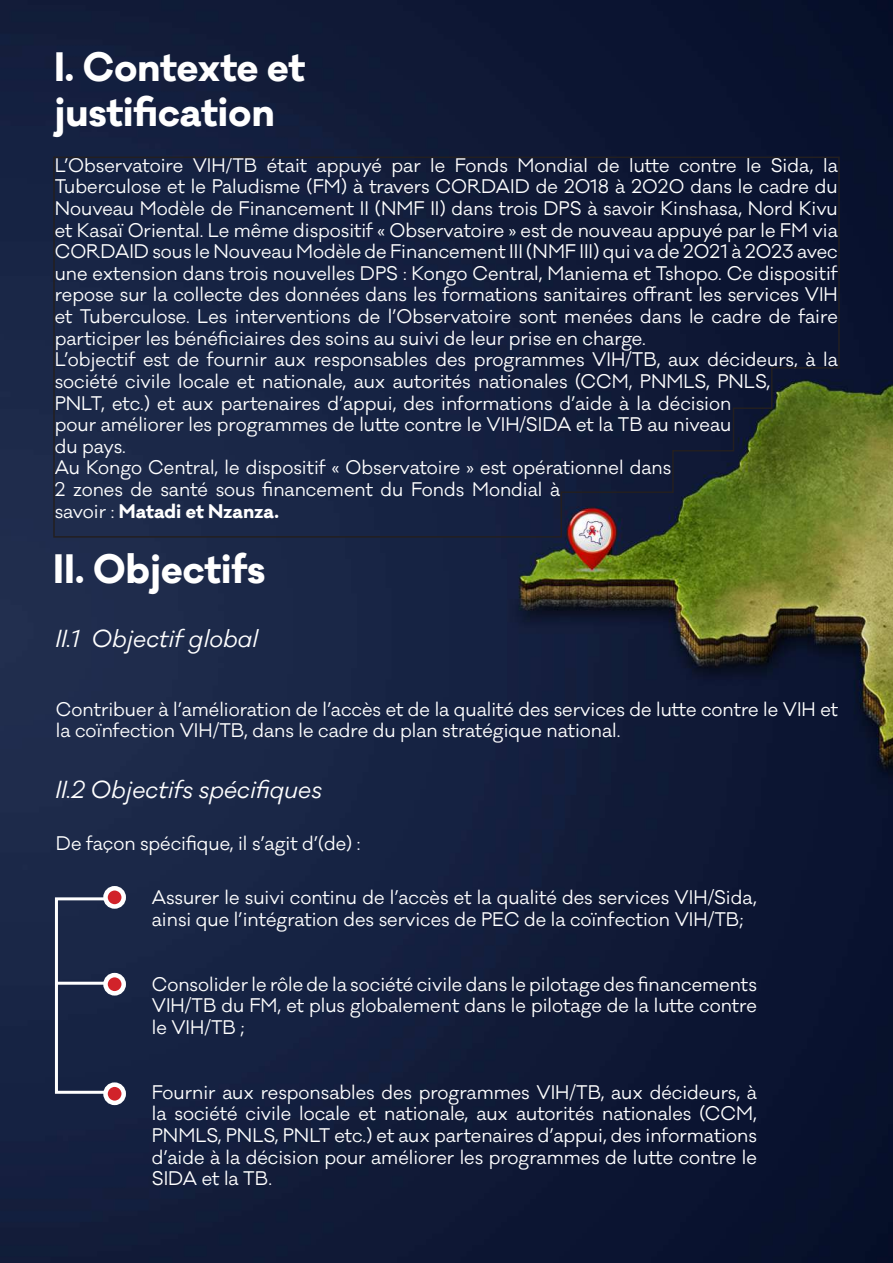
<style>
.page{position:relative;width:893px;height:1263px;background:#fff}
.page>*{position:absolute;margin:0;border:0;box-sizing:border-box;transform-origin:0 0}
.t1{font:700 37.5px/45px "Galano Classic";color:#fff}
.t2{font:italic 22.5px "Galano Classic";color:#fff}
.t3{font:18px/21.6px "Galano Classic";color:#fff}
.s1{font-weight:700}
</style>
<div class="page">
<img style="left:0;top:0;width:893px;height:1263px">
<svg style="left:52px;top:155px;width:788px;height:383px;background:#19243c"></svg>
<div style="left:55px;top:897px;width:61px;height:197px;border:3px solid #fff"></div>
<hr style="left:55px;top:982px;width:60px;height:3px;background:#fff">
<svg style="left:106px;top:888px;width:18px;height:18px"></svg>
<div style="left:103px;top:886px;width:23px;height:23px;border:4px solid #fff;border-radius:50%"></div>
<svg style="left:106px;top:975px;width:18px;height:18px"></svg>
<div style="left:103px;top:973px;width:23px;height:22px;border:4px solid #fff;border-radius:50%"></div>
<svg style="left:106px;top:1085px;width:18px;height:18px"></svg>
<div style="left:103px;top:1082px;width:23px;height:23px;border:4px solid #fff;border-radius:50%"></div>
<h1 class="t1" style="left:54px;top:45px;width:252px">I. Contexte et justification</h1>
<p class="t3" style="left:55px;top:155px;width:785px">L’Observatoire VIH/TB était appuyé par le Fonds Mondial de lutte contre le Sida, la Tuberculose et le Paludisme (FM) à travers CORDAID de 2018 à 2020 dans le cadre du Nouveau Modèle de Financement II (NMF II) dans trois DPS à savoir Kinshasa, Nord Kivu et Kasaï Oriental. Le même dispositif « Observatoire » est de nouveau appuyé par le FM via CORDAID sous le Nouveau Modèle de Financement III (NMF III) qui va de 2021 à 2023 avec une extension dans trois nouvelles DPS : Kongo Central, Maniema et Tshopo. Ce dispositif repose sur la collecte des données dans les formations sanitaires offrant les services VIH et Tuberculose. Les interventions de l’Observatoire sont menées dans le cadre de faire participer les bénéficiaires des soins au suivi de leur prise en charge.<br>L’objectif est de fournir aux responsables des programmes VIH/TB, aux décideurs, à la société civile locale et nationale, aux autorités nationales (CCM, PNMLS, PNLS,<br>PNLT, etc.) et aux partenaires d’appui, des informations d’aide à la décision<br>pour améliorer les programmes de lutte contre le VIH/SIDA et la TB au niveau<br>du pays.<br>Au Kongo Central, le dispositif « Observatoire » est opérationnel dans<br>2 zones de santé sous financement du Fonds Mondial à<br>savoir : <span class="s1">Matadi et Nzanza.</span></p>
<h1 class="t1" style="left:53px;top:546px;width:214px">II. Objectifs</h1>
<p class="t2" style="left:55px;top:624px;width:204px">II.1 Objectif global</p>
<p class="t3" style="left:56px;top:698px;width:784px">Contribuer à l’amélioration de l’accès et de la qualité des services de lutte contre le VIH et la coïnfection VIH/TB, dans le cadre du plan stratégique national.</p>
<p class="t2" style="left:55px;top:775px;width:268px">II.2 Objectifs spécifiques</p>
<p class="t3" style="left:56px;top:832px;width:306px">De façon spécifique, il s’agit d’(de) :</p>
<p class="t3" style="left:152px;top:887px;width:607px">Assurer le suivi continu de l’accès et la qualité des services VIH/Sida, ainsi que l’intégration des services de PEC de la coïnfection VIH/TB;</p>
<p class="t3" style="left:152px;top:974px;width:607px;text-align:justify">Consolider le rôle de la société civile dans le pilotage des financements VIH/TB du FM, et plus globalement dans le pilotage de la lutte contre le VIH/TB ;</p>
<p class="t3" style="left:152px;top:1082px;width:607px;text-align:justify">Fournir aux responsables des programmes VIH/TB, aux décideurs, à la société civile locale et nationale, aux autorités nationales (CCM, PNMLS, PNLS, PNLT etc.) et aux partenaires d’appui, des informations d’aide à la décision pour améliorer les programmes de lutte contre le SIDA et la TB.</p>
</div>
